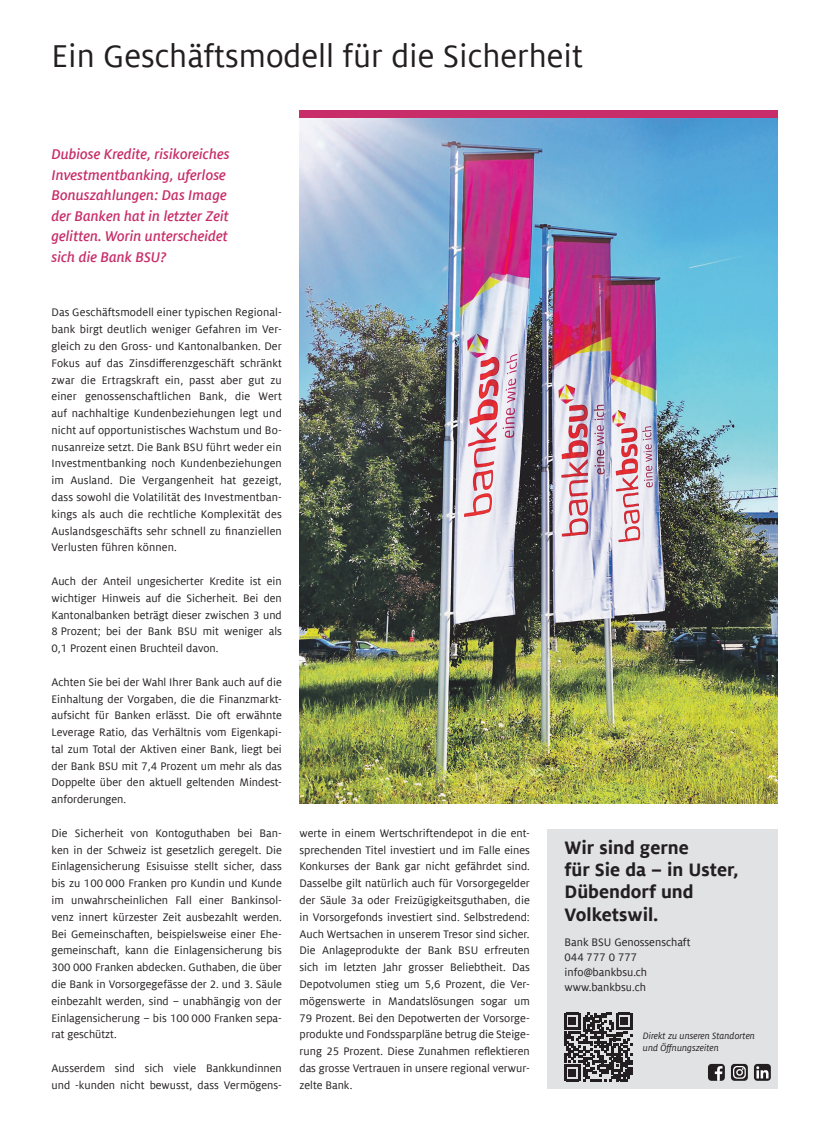
<style>
.page{position:relative;width:833px;height:1134px;background:#fff}
.page>*{position:absolute;margin:0;border:0;box-sizing:border-box;transform-origin:0 0}
.t1{font:34.88px "Milo Offc";color:#231f20}
.t2{font:700 19.88px/22.4px "Milo Offc";color:#231f20}
.t3{font:italic 500 15.5px/20.5px "Milo Offc";color:#c82d69}
.t4{font:12px/16.8px "Milo Offc";color:#231f20;text-align:justify}
.t5{font:italic 10.25px/12.5px "Milo Offc";color:#231f20}
</style>
<div class="page">
<div style="left:547px;top:829px;width:231px;height:260px;background:#e1e2e4"></div>
<img style="left:299px;top:117px;width:479px;height:686px">
<div style="left:299px;top:110px;width:479px;height:7px;background:#c82d69"></div>
<svg style="left:564px;top:1013px;width:68px;height:68px"></svg>
<div style="left:708px;top:1064px;width:17px;height:17px;background:#231f20;border-radius:3px"></div>
<svg style="left:715px;top:1066px;width:7px;height:15px"></svg>
<div style="left:731px;top:1064px;width:17px;height:17px;background:#231f20;border-radius:3px"></div>
<svg style="left:733px;top:1066px;width:13px;height:13px"></svg>
<svg style="left:754px;top:1064px;width:17px;height:17px"></svg>
<svg style="left:756px;top:1066px;width:12px;height:12px"></svg>
<h1 class="t1" style="left:51px;top:37px;width:533px">Ein Geschäftsmodell für die Sicherheit</h1>
<p class="t3" style="left:51px;top:144px;width:180px">Dubiose Kredite, risikoreiches<br>Investmentbanking, uferlose<br>Bonuszahlungen: Das Image der Banken hat in letzter Zeit gelitten. Worin unterscheidet sich die Bank BSU?</p>
<p class="t4" style="left:51px;top:304px;width:232px">Das Geschäftsmodell einer typischen Regional&shy;bank birgt deutlich weniger Gefahren im Ver&shy;gleich zu den Gross- und Kantonalbanken. Der Fokus auf das Zinsdifferenzgeschäft schränkt zwar die Ertragskraft ein, passt aber gut zu einer genossenschaftlichen Bank, die Wert auf nachhaltige Kundenbeziehungen legt und nicht auf opportunistisches Wachstum und Bo&shy;nusanreize setzt. Die Bank BSU führt weder ein Investmentbanking noch Kundenbeziehungen im Ausland. Die Vergangenheit hat gezeigt, dass sowohl die Volatilität des Investmentban&shy;kings als auch die rechtliche Komplexität des Auslandsgeschäfts sehr schnell zu finanziellen Verlusten führen können.</p>
<p class="t4" style="left:51px;top:573px;width:232px">Auch der Anteil ungesicherter Kredite ist ein wichtiger Hinweis auf die Sicherheit. Bei den Kantonalbanken beträgt dieser zwischen 3 und 8 Prozent; bei der Bank BSU mit weniger als 0,1 Prozent einen Bruchteil davon.</p>
<p class="t4" style="left:51px;top:674px;width:232px">Achten Sie bei der Wahl Ihrer Bank auch auf die Einhaltung der Vorgaben, die die Finanzmarkt&shy;aufsicht für Banken erlässt. Die oft erwähnte Leverage Ratio, das Verhältnis vom Eigenkapi&shy;tal zum Total der Aktiven einer Bank, liegt bei der Bank BSU mit 7,4 Prozent um mehr als das Doppelte über den aktuell geltenden Mindest&shy;anforderungen.</p>
<p class="t4" style="left:51px;top:825px;width:232px">Die Sicherheit von Kontoguthaben bei Ban&shy;ken in der Schweiz ist gesetzlich geregelt. Die Einlagensicherung Esisuisse stellt sicher, dass bis zu 100 000 Franken pro Kundin und Kunde im unwahrscheinlichen Fall einer Bankinsol&shy;venz innert kürzester Zeit ausbezahlt werden.<br>Bei Gemeinschaften, beispielsweise einer Ehe&shy;gemeinschaft, kann die Einlagensicherung bis 300 000 Franken abdecken. Guthaben, die über die Bank in Vorsorgegefässe der 2. und 3. Säule einbezahlt werden, sind – unabhängig von der Einlagensicherung – bis 100 000 Franken sepa&shy;rat geschützt.</p>
<p class="t4" style="left:51px;top:1060px;width:232px">Ausserdem sind sich viele Bankkundinnen und -kunden nicht bewusst, dass Vermögens-</p>
<p class="t4" style="left:299px;top:825px;width:232px">werte in einem Wertschriftendepot in die ent&shy;sprechenden Titel investiert und im Falle eines Konkurses der Bank gar nicht gefährdet sind.<br>Dasselbe gilt natürlich auch für Vorsorgegelder der Säule 3a oder Freizügigkeitsguthaben, die in Vorsorgefonds investiert sind. Selbstredend:<br>Auch Wertsachen in unserem Tresor sind sicher.<br>Die Anlageprodukte der Bank BSU erfreuten sich im letzten Jahr grosser Beliebtheit. Das Depotvolumen stieg um 5,6 Prozent, die Ver&shy;mögenswerte in Mandatslösungen sogar um 79 Prozent. Bei den Depotwerten der Vorsorge&shy;produkte und Fondssparpläne betrug die Steige&shy;rung 25 Prozent. Diese Zunahmen reflektieren das grosse Vertrauen in unsere regional verwur&shy;zelte Bank.</p>
<h2 class="t2" style="left:564px;top:836px;width:175px">Wir sind gerne<br>für Sie da – in Uster,<br>Dübendorf und<br>Volketswil.</h2>
<p class="t4" style="left:564px;top:935px;width:127px;line-height:14.9px;text-align:left">Bank BSU Genossenschaft<br>044 777 0 777 info@bankbsu.ch www.bankbsu.ch</p>
<p class="t5" style="left:643px;top:1029px;width:114px">Direkt zu unseren Standorten und Öffnungszeiten</p>
</div>
